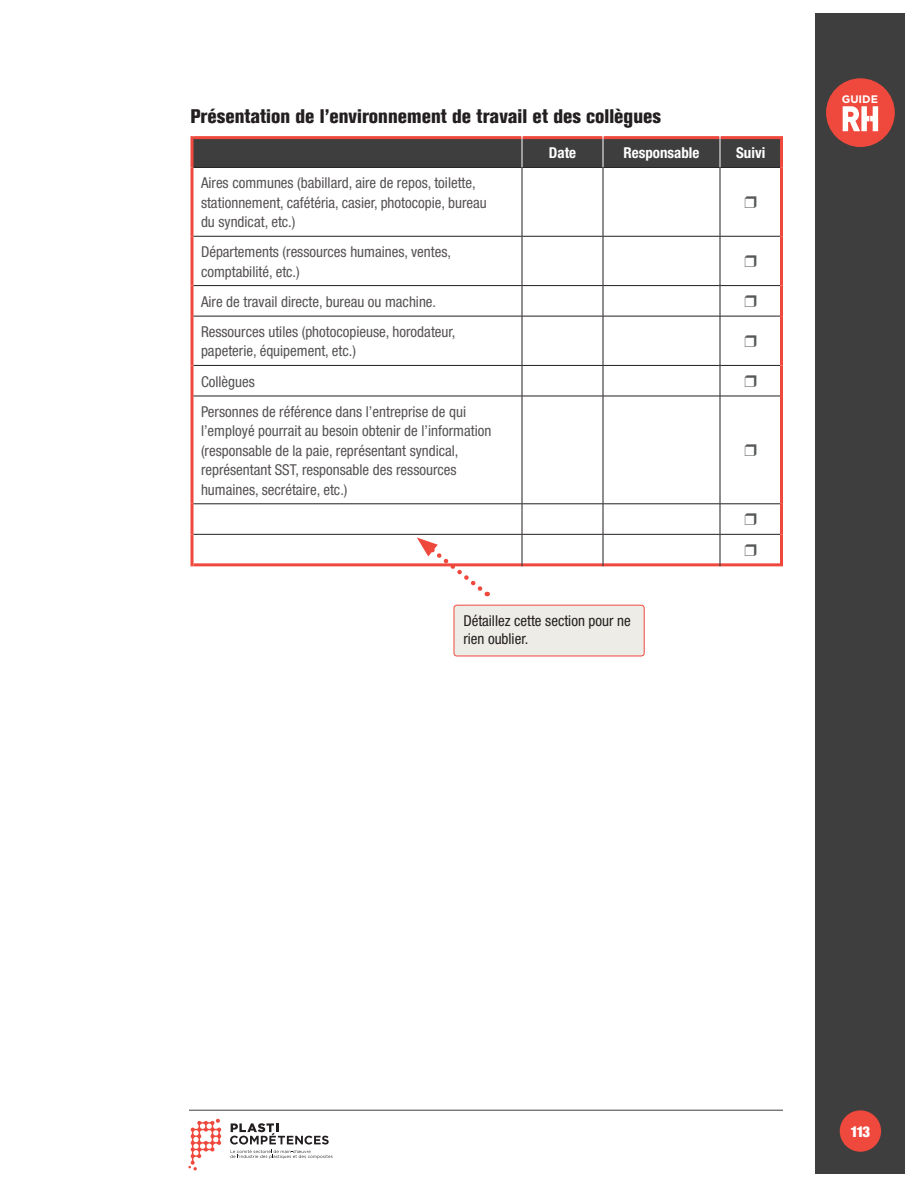
<style>
.page{position:relative;width:918px;height:1188px;background:#fff}
.page>*{position:absolute;margin:0;border:0;box-sizing:border-box;transform-origin:0 0}
.t1{font:800 condensed 19.5px "Akzidenz Grotesk BE";color:#231f20}
.t2{font:condensed 15px/19.5px "Helvetica Neue";color:#565254}
.t3{font:condensed 15px/18px "Helvetica Neue";color:#231f20}
.t4{font:700 condensed 15px "Helvetica Neue";color:#fff}
.t5{font:900 condensed 15px "Helvetica Neue";color:#fff}
.t6{font:700 10.95px "Gotham";color:#fff}
</style>
<div class="page">
<div style="left:815px;top:14px;width:90px;height:1160px;background:#3e3e3f"></div>
<div style="left:826px;top:78px;width:69px;height:69px;background:#ef483c;border-radius:50%"></div>
<svg style="left:843px;top:106px;width:35px;height:25px"></svg>
<svg style="left:188px;top:1119px;width:33px;height:51px"></svg>
<svg style="left:230px;top:1123px;width:103px;height:36px"></svg>
<hr style="left:189px;top:1110px;width:594px;height:1px;background:#3e3e3f">
<div style="left:840px;top:1110px;width:41px;height:42px;background:#ef483c;border-radius:50%"></div>
<div style="left:194px;top:139px;width:586px;height:28px;background:#3e3e3f"></div>
<hr style="left:194px;top:136px;width:328px;height:3px;background:#ef483c">
<svg style="left:190px;top:136px;width:4px;height:31px"></svg>
<hr style="left:522px;top:136px;width:81px;height:3px;background:#ef483c">
<hr style="left:603px;top:136px;width:117px;height:3px;background:#ef483c">
<hr style="left:720px;top:136px;width:60px;height:3px;background:#ef483c">
<hr style="left:780px;top:136px;width:3px;height:31px;background:#ef483c">
<svg style="left:190px;top:167px;width:4px;height:69px"></svg>
<hr style="left:780px;top:167px;width:3px;height:69px;background:#ef483c">
<svg style="left:190px;top:236px;width:4px;height:50px"></svg>
<hr style="left:780px;top:236px;width:3px;height:50px;background:#ef483c">
<svg style="left:190px;top:286px;width:4px;height:30px"></svg>
<hr style="left:780px;top:286px;width:3px;height:30px;background:#ef483c">
<svg style="left:190px;top:316px;width:4px;height:49px"></svg>
<hr style="left:780px;top:316px;width:3px;height:49px;background:#ef483c">
<svg style="left:190px;top:365px;width:4px;height:31px"></svg>
<hr style="left:780px;top:365px;width:3px;height:31px;background:#ef483c">
<svg style="left:190px;top:396px;width:4px;height:108px"></svg>
<hr style="left:780px;top:396px;width:3px;height:108px;background:#ef483c">
<svg style="left:190px;top:504px;width:4px;height:30px"></svg>
<hr style="left:780px;top:504px;width:3px;height:30px;background:#ef483c">
<svg style="left:190px;top:534px;width:4px;height:32px"></svg>
<hr style="left:780px;top:534px;width:3px;height:32px;background:#ef483c">
<hr style="left:194px;top:563px;width:328px;height:3px;background:#ef483c">
<hr style="left:522px;top:563px;width:81px;height:3px;background:#ef483c">
<hr style="left:603px;top:563px;width:117px;height:3px;background:#ef483c">
<hr style="left:720px;top:563px;width:60px;height:3px;background:#ef483c">
<hr style="left:194px;top:167px;width:328px;height:1px;background:#231f20">
<hr style="left:522px;top:167px;width:81px;height:1px;background:#231f20">
<hr style="left:522px;top:167px;width:1px;height:69px;background:#231f20">
<hr style="left:603px;top:167px;width:117px;height:1px;background:#231f20">
<hr style="left:603px;top:167px;width:1px;height:69px;background:#231f20">
<hr style="left:720px;top:167px;width:60px;height:1px;background:#231f20">
<hr style="left:720px;top:167px;width:1px;height:69px;background:#231f20">
<hr style="left:194px;top:236px;width:328px;height:1px;background:#231f20">
<hr style="left:522px;top:236px;width:81px;height:1px;background:#231f20">
<hr style="left:522px;top:236px;width:1px;height:50px;background:#231f20">
<hr style="left:603px;top:236px;width:117px;height:1px;background:#231f20">
<hr style="left:603px;top:236px;width:1px;height:50px;background:#231f20">
<hr style="left:720px;top:236px;width:60px;height:1px;background:#231f20">
<hr style="left:720px;top:236px;width:1px;height:50px;background:#231f20">
<hr style="left:194px;top:285px;width:328px;height:1px;background:#231f20">
<hr style="left:522px;top:285px;width:81px;height:1px;background:#231f20">
<hr style="left:522px;top:286px;width:1px;height:30px;background:#231f20">
<hr style="left:603px;top:285px;width:117px;height:1px;background:#231f20">
<hr style="left:603px;top:286px;width:1px;height:30px;background:#231f20">
<hr style="left:720px;top:285px;width:60px;height:1px;background:#231f20">
<hr style="left:720px;top:286px;width:1px;height:30px;background:#231f20">
<hr style="left:194px;top:316px;width:328px;height:1px;background:#231f20">
<hr style="left:522px;top:316px;width:81px;height:1px;background:#231f20">
<hr style="left:522px;top:316px;width:1px;height:49px;background:#231f20">
<hr style="left:603px;top:316px;width:117px;height:1px;background:#231f20">
<hr style="left:603px;top:316px;width:1px;height:49px;background:#231f20">
<hr style="left:720px;top:316px;width:60px;height:1px;background:#231f20">
<hr style="left:720px;top:316px;width:1px;height:49px;background:#231f20">
<hr style="left:194px;top:365px;width:328px;height:1px;background:#231f20">
<hr style="left:522px;top:365px;width:81px;height:1px;background:#231f20">
<hr style="left:522px;top:365px;width:1px;height:31px;background:#231f20">
<hr style="left:603px;top:365px;width:117px;height:1px;background:#231f20">
<hr style="left:603px;top:365px;width:1px;height:31px;background:#231f20">
<hr style="left:720px;top:365px;width:60px;height:1px;background:#231f20">
<hr style="left:720px;top:365px;width:1px;height:31px;background:#231f20">
<hr style="left:194px;top:396px;width:328px;height:1px;background:#231f20">
<hr style="left:522px;top:396px;width:81px;height:1px;background:#231f20">
<hr style="left:522px;top:396px;width:1px;height:108px;background:#231f20">
<hr style="left:603px;top:396px;width:117px;height:1px;background:#231f20">
<hr style="left:603px;top:396px;width:1px;height:108px;background:#231f20">
<hr style="left:720px;top:396px;width:60px;height:1px;background:#231f20">
<hr style="left:720px;top:396px;width:1px;height:108px;background:#231f20">
<hr style="left:194px;top:504px;width:328px;height:1px;background:#231f20">
<hr style="left:522px;top:504px;width:81px;height:1px;background:#231f20">
<hr style="left:522px;top:504px;width:1px;height:30px;background:#231f20">
<hr style="left:603px;top:504px;width:117px;height:1px;background:#231f20">
<hr style="left:603px;top:504px;width:1px;height:30px;background:#231f20">
<hr style="left:720px;top:504px;width:60px;height:1px;background:#231f20">
<hr style="left:720px;top:504px;width:1px;height:30px;background:#231f20">
<hr style="left:194px;top:534px;width:328px;height:1px;background:#231f20">
<hr style="left:522px;top:534px;width:81px;height:1px;background:#231f20">
<hr style="left:522px;top:534px;width:1px;height:32px;background:#231f20">
<hr style="left:603px;top:534px;width:117px;height:1px;background:#231f20">
<hr style="left:603px;top:534px;width:1px;height:32px;background:#231f20">
<hr style="left:720px;top:534px;width:60px;height:1px;background:#231f20">
<hr style="left:720px;top:534px;width:1px;height:32px;background:#231f20">
<hr style="left:522px;top:136px;width:1px;height:31px;background:#fff">
<hr style="left:603px;top:136px;width:1px;height:31px;background:#fff">
<hr style="left:720px;top:136px;width:1px;height:31px;background:#fff">
<div style="left:454px;top:605px;width:190px;height:51px;background:#edece6;border-radius:3px"></div>
<div style="left:454px;top:605px;width:191px;height:51px;border:1px solid #ef483c;border-radius:3px"></div>
<svg style="left:417px;top:537px;width:71px;height:59px"></svg>
<svg style="left:745px;top:533px;width:11px;height:2px"></svg>
<h1 class="t1" style="left:190px;top:105px;width:472px">Présentation de l’environnement de travail et des collègues</h1>
<p class="t4" style="left:549px;top:144px;width:29px">Date</p>
<p class="t4" style="left:623px;top:144px;width:78px">Responsable</p>
<p class="t4" style="left:736px;top:144px;width:31px">Suivi</p>
<p class="t2" style="left:201px;top:173px;width:287px">Aires communes (babillard, aire de repos, toilette, stationnement, cafétéria, casier, photocopie, bureau du syndicat, etc.)</p>
<p class="t2" style="left:201px;top:242px;width:252px">Départements (ressources humaines, ventes, comptabilité, etc.)</p>
<p class="t2" style="left:201px;top:292px;width:237px">Aire de travail directe, bureau ou machine.</p>
<p class="t2" style="left:201px;top:322px;width:256px">Ressources utiles (photocopieuse, horodateur, papeterie, équipement, etc.)</p>
<p class="t2" style="left:201px;top:371px;width:55px">Collègues</p>
<p class="t2" style="left:201px;top:402px;width:292px">Personnes de référence dans l’entreprise de qui l’employé pourrait au besoin obtenir de l’information (responsable de la paie, représentant syndical, représentant SST, responsable des ressources humaines, secrétaire, etc.)</p>
<p class="t3" style="left:463px;top:612px;width:169px">Détaillez cette section pour ne rien oublier.</p>
<p class="t6" style="left:842px;top:93px;width:38px">GUIDE</p>
<p class="t5" style="left:851px;top:1123px;width:21px">113</p>
</div>
